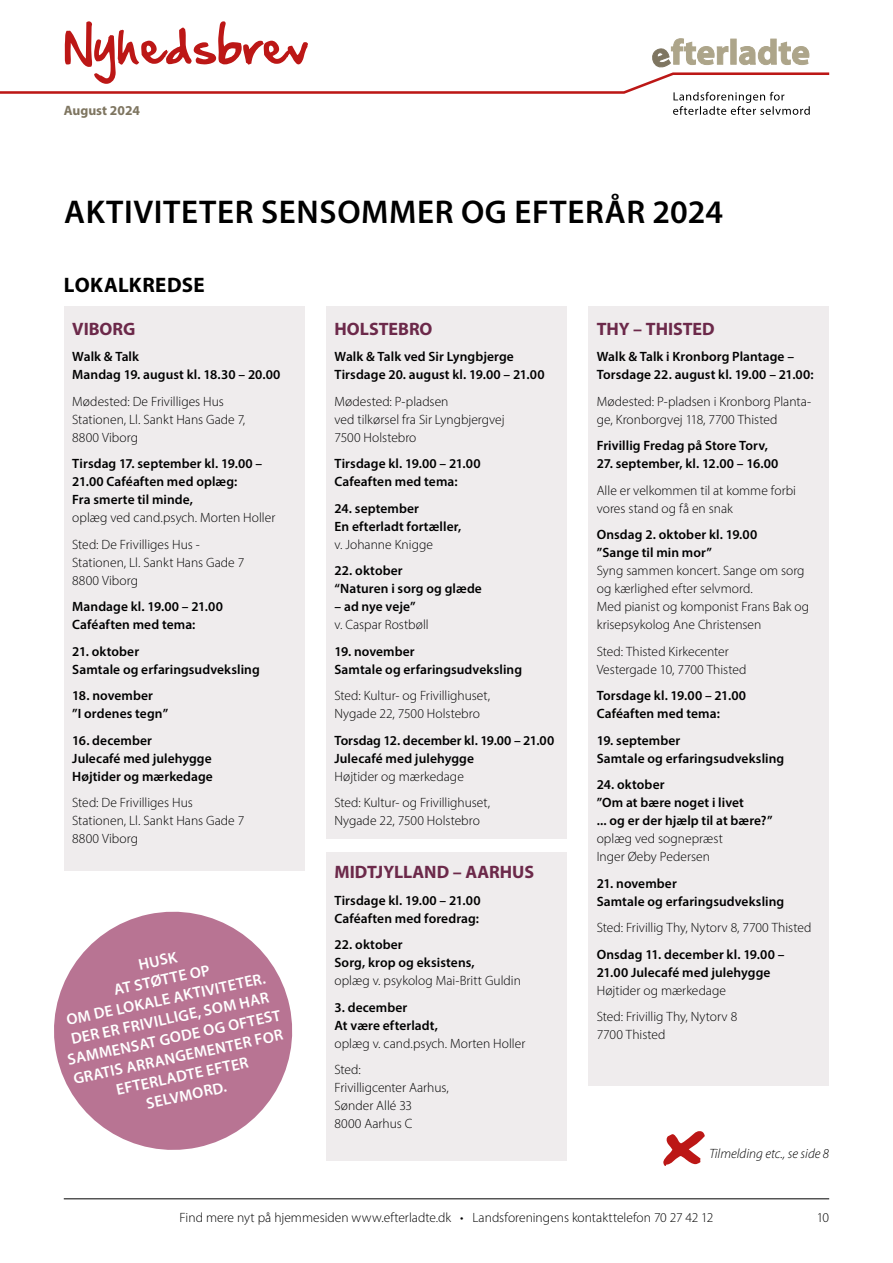
<style>
.page{position:relative;width:893px;height:1263px;background:#fff}
.page>*{position:absolute;margin:0;border:0;box-sizing:border-box;transform-origin:0 0}
.t1{font:600 33px "Myriad Pro";letter-spacing:.02em;color:#000}
.t2{font:700 21px "Myriad Pro";letter-spacing:.02em;color:#000}
.t3{font:700 18px "Myriad Pro";color:#6c294a}
.t4{font:600 15.75px/19.6px "Myriad Pro";color:#fff;text-align:center}
.t5{font:700 13.65px "Myriad Pro";color:#7e7560}
.t6{font:300 13.5px/18px "Myriad Pro";color:#000}
.t7{font:600 13.5px/18px "Myriad Pro";letter-spacing:.005em;color:#000}
.t8{font:italic 300 13.5px "Myriad Pro";color:#000}
</style>
<div class="page">
<div style="left:588px;top:306px;width:241px;height:779px;background:#efeced"></div>
<hr style="left:64px;top:1198px;width:765px;height:1px;background:#000">
<svg style="left:0;top:21px;width:830px;height:94px"></svg>
<div style="left:326px;top:306px;width:241px;height:855px;background:#efeced"></div>
<div style="left:64px;top:306px;width:241px;height:564px;background:#efeced"></div>
<div style="left:315px;top:839px;width:265px;height:12px;background:#fff"></div>
<svg style="left:54px;top:911px;width:239px;height:239px;fill:#b87493"></svg>
<svg style="left:663px;top:1131px;width:42px;height:35px"></svg>
<p class="t5" style="left:64px;top:102px;width:78px">August 2024</p>
<h1 class="t1" style="left:64px;top:191px;width:661px">AKTIVITETER SENSOMMER OG EFTERÅR 2024</h1>
<h2 class="t2" style="left:64px;top:271px;width:142px">LOKALKREDSE</h2>
<h3 class="t3" style="left:72px;top:317px;width:65px">VIBORG</h3>
<p class="t7" style="left:72px;top:347px;width:210px">Walk &amp; Talk<br>Mandag 19. august kl. 18.30 – 20.00</p>
<p class="t6" style="left:72px;top:392px;width:175px">Mødested: De Frivilliges Hus<br>Stationen, Ll. Sankt Hans Gade 7,<br>8800 Viborg</p>
<p class="t7" style="left:72px;top:454px;width:192px">Tirsdag 17. september kl. 19.00 –<br>21.00 Caféaften med oplæg:<br>Fra smerte til minde,</p>
<p class="t6" style="left:72px;top:504px;width:205px;line-height:26.5px">oplæg ved cand.psych. Morten Holler<br>Sted: De Frivilliges Hus -</p>
<p class="t6" style="left:72px;top:553px;width:174px">Stationen, Ll. Sankt Hans Gade 7<br>8800 Viborg</p>
<p class="t7" style="left:72px;top:597px;width:152px">Mandage kl. 19.00 – 21.00<br>Caféaften med tema:</p>
<p class="t7" style="left:72px;top:642px;width:189px">21. oktober<br>Samtale og erfaringsudveksling</p>
<p class="t7" style="left:72px;top:686px;width:97px">18. november<br>”I ordenes tegn”</p>
<p class="t7" style="left:72px;top:731px;width:142px">16. december<br>Julecafé med julehygge<br>Højtider og mærkedage</p>
<p class="t6" style="left:72px;top:793px;width:174px">Sted: De Frivilliges Hus<br>Stationen, Ll. Sankt Hans Gade 7<br>8800 Viborg</p>
<p class="t4" style="left:49px;top:973px;width:219px;rotate:-12deg">HUSK<br>AT STØTTE OP<br>OM DE LOKALE AKTIVITETER.<br>DER ER FRIVILLIGE, SOM HAR<br>SAMMENSAT GODE OG OFTEST<br>GRATIS ARRANGEMENTER FOR<br>EFTERLADTE EFTER<br>SELVMORD.</p>
<h3 class="t3" style="left:334px;top:317px;width:100px">HOLSTEBRO</h3>
<p class="t7" style="left:334px;top:347px;width:212px">Walk &amp; Talk ved Sir Lyngbjerge<br>Tirsdage 20. august kl. 19.00 – 21.00</p>
<p class="t6" style="left:334px;top:392px;width:172px">Mødested: P-pladsen<br>ved tilkørsel fra Sir Lyngbjergvej<br>7500 Holstebro</p>
<p class="t7" style="left:334px;top:454px;width:148px">Tirsdage kl. 19.00 – 21.00<br>Cafeaften med tema:</p>
<p class="t7" style="left:334px;top:499px;width:128px">24. september<br>En efterladt fortæller,</p>
<p class="t6" style="left:334px;top:535px;width:100px">v. Johanne Knigge</p>
<p class="t7" style="left:334px;top:561px;width:149px">22. oktober<br>“Naturen i sorg og glæde</p>
<p class="t7" style="left:334px;top:597px;width:83px">– ad nye veje”</p>
<p class="t6" style="left:334px;top:615px;width:96px">v. Caspar Rostbøll</p>
<p class="t7" style="left:334px;top:642px;width:189px">19. november<br>Samtale og erfaringsudveksling</p>
<p class="t6" style="left:334px;top:686px;width:157px">Sted: Kultur- og Frivillighuset,<br>Nygade 22, 7500 Holstebro</p>
<p class="t7" style="left:334px;top:731px;width:221px">Torsdag 12. december kl. 19.00 – 21.00<br>Julecafé med julehygge</p>
<p class="t6" style="left:334px;top:763px;width:157px;line-height:26.5px">Højtider og mærkedage<br>Sted: Kultur- og Frivillighuset,</p>
<p class="t6" style="left:334px;top:811px;width:147px">Nygade 22, 7500 Holstebro</p>
<h3 class="t3" style="left:334px;top:860px;width:201px">MIDTJYLLAND – AARHUS</h3>
<p class="t7" style="left:334px;top:891px;width:148px">Tirsdage kl. 19.00 – 21.00<br>Caféaften med foredrag:</p>
<p class="t7" style="left:334px;top:935px;width:142px">22. oktober<br>Sorg, krop og eksistens,</p>
<p class="t6" style="left:334px;top:971px;width:188px">oplæg v. psykolog Mai-Britt Guldin</p>
<p class="t7" style="left:334px;top:998px;width:105px">3. december<br>At være efterladt,</p>
<p class="t6" style="left:334px;top:1030px;width:192px;line-height:26.5px">oplæg v. cand.psych. Morten Holler<br>Sted:</p>
<p class="t6" style="left:334px;top:1078px;width:116px">Frivilligcenter Aarhus,<br>Sønder Allé 33<br>8000 Aarhus C</p>
<h3 class="t3" style="left:597px;top:317px;width:120px">THY – THISTED</h3>
<p class="t7" style="left:597px;top:347px;width:218px">Walk &amp; Talk i Kronborg Plantage –<br>Torsdage 22. august kl. 19.00 – 21.00:</p>
<p class="t6" style="left:597px;top:392px;width:216px">Mødested: P-pladsen i Kronborg Planta&shy;ge, Kronborgvej 118, 7700 Thisted</p>
<p class="t7" style="left:597px;top:436px;width:173px">Frivillig Fredag på Store Torv,</p>
<p class="t7" style="left:597px;top:454px;width:183px">27. september, kl. 12.00 – 16.00</p>
<p class="t6" style="left:597px;top:481px;width:201px">Alle er velkommen til at komme forbi vores stand og få en snak</p>
<p class="t7" style="left:597px;top:525px;width:162px">Onsdag 2. oktober kl. 19.00 ”Sange til min mor”</p>
<p class="t6" style="left:597px;top:561px;width:214px">Syng sammen koncert. Sange om sorg og kærlighed efter selvmord.<br>Med pianist og komponist Frans Bak og krisepsykolog Ane Christensen</p>
<p class="t6" style="left:597px;top:642px;width:151px">Sted: Thisted Kirkecenter<br>Vestergade 10, 7700 Thisted</p>
<p class="t7" style="left:597px;top:686px;width:151px">Torsdage kl. 19.00 – 21.00<br>Caféaften med tema:</p>
<p class="t7" style="left:597px;top:731px;width:189px">19. september<br>Samtale og erfaringsudveksling</p>
<p class="t7" style="left:597px;top:775px;width:177px">24. oktober<br>”Om at bære noget i livet<br>... og er der hjælp til at bære?”</p>
<p class="t6" style="left:597px;top:829px;width:128px">oplæg ved sognepræst<br>Inger Øeby Pedersen</p>
<p class="t7" style="left:597px;top:874px;width:189px">21. november<br>Samtale og erfaringsudveksling</p>
<p class="t6" style="left:597px;top:918px;width:216px">Sted: Frivillig Thy, Nytorv 8, 7700 Thisted</p>
<p class="t7" style="left:597px;top:945px;width:189px">Onsdag 11. december kl. 19.00 –<br>21.00 Julecafé med julehygge</p>
<p class="t6" style="left:597px;top:977px;width:142px;line-height:26.5px">Højtider og mærkedage<br>Sted: Frivillig Thy, Nytorv 8</p>
<p class="t6" style="left:597px;top:1025px;width:70px">7700 Thisted</p>
<p class="t8" style="left:709px;top:1146px;width:121px">Tilmelding etc., se side 8</p>
<p class="t6" style="left:179px;top:1208px;width:536px">Find mere nyt på hjemmesiden www.efterladte.dk • Landsforeningens kontakttelefon 70 27 42 12</p>
<p class="t6" style="left:817px;top:1208px;width:14px">10</p>
</div>
